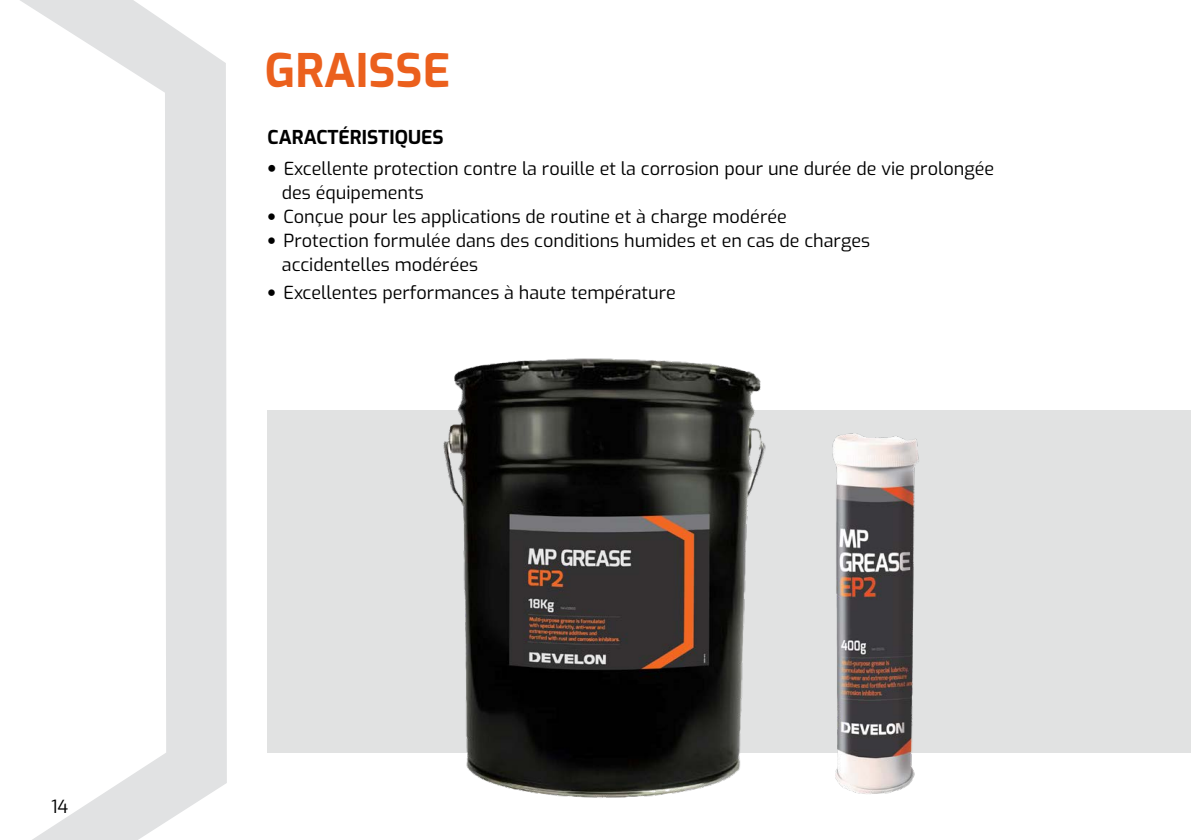
<style>
.page{position:relative;width:1191px;height:840px;background:#fff}
.page>*{position:absolute;margin:0;border:0;box-sizing:border-box;transform-origin:0 0}
.t1{font:700 46px "Exo";color:#eb601d}
.t2{font:700 19px "Exo";color:#000}
.t3{font:18px/24px "Exo";color:#000}
.s1{font-family:"Avenir";font-size:19px}
.s2{font-family:"Avenir"}
</style>
<div class="page">
<div style="left:268px;top:409px;width:923px;height:343px;background:#e1e2e2"></div>
<img style="left:365px;top:358px;width:395px;height:440px">
<img style="left:709px;top:380px;width:333px;height:418px">
<svg style="left:20px;top:0;width:207px;height:839px"></svg>
<p class="t3" style="left:51px;top:792px;width:19px">14</p>
<h1 class="t1" style="left:265px;top:37px;width:187px">GRAISSE</h1>
<p class="t2" style="left:267px;top:123px;width:177px">CARACTÉRISTIQUES</p>
<p class="t3" style="left:282px;top:156px;width:714px;text-indent:-15px"><span class="s1">•</span> Excellente protection contre la rouille et la corrosion pour une durée de vie prolongée des équipements</p>
<p class="t3" style="left:267px;top:204px;width:521px"><span class="s2">•</span> Conçue pour les applications de routine et à charge modérée</p>
<p class="t3" style="left:282px;top:228px;width:590px;text-indent:-15px"><span class="s2">•</span> Protection formulée dans des conditions humides et en cas de charges accidentelles modérées</p>
<p class="t3" style="left:267px;top:280px;width:410px"><span class="s2">•</span> Excellentes performances à haute température</p>
</div>
